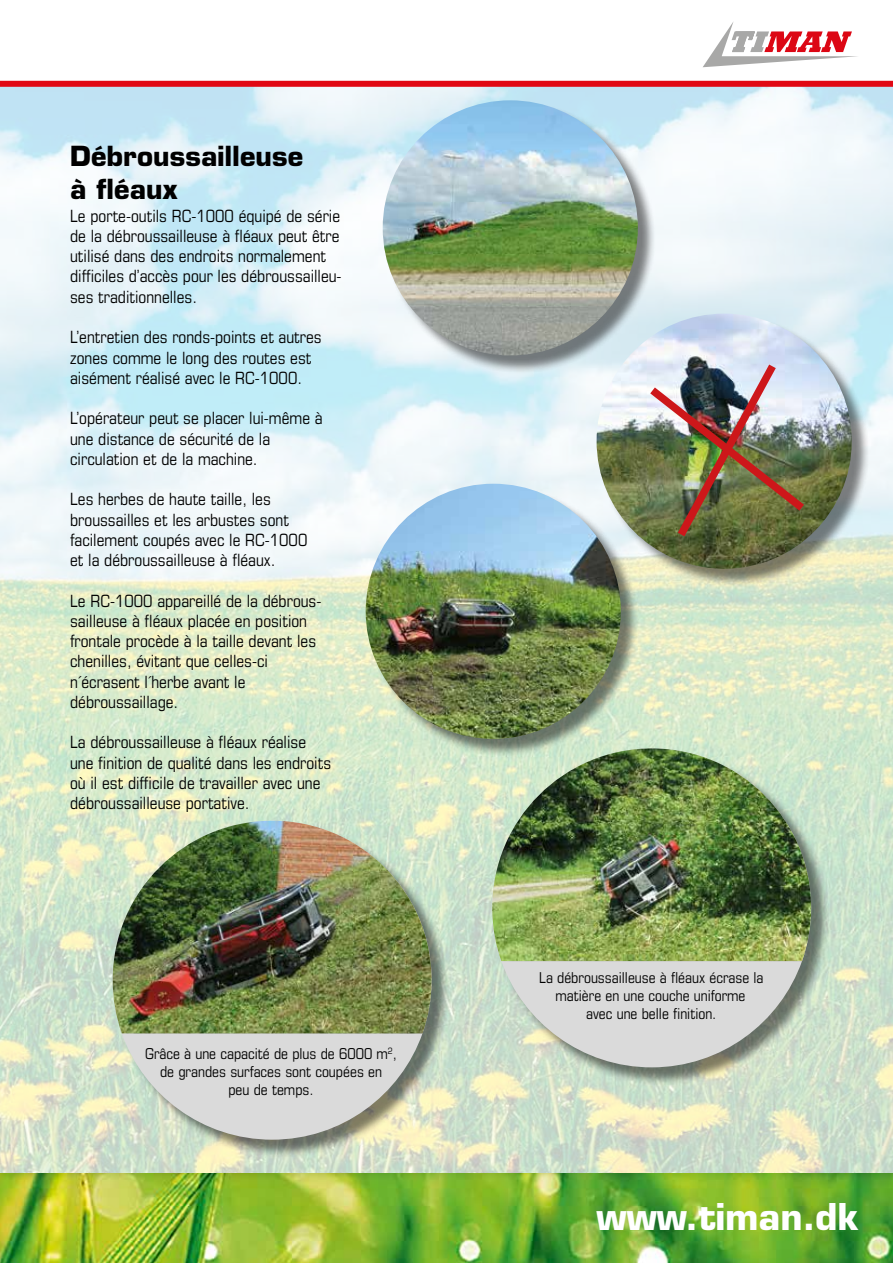
<style>
.page{position:relative;width:893px;height:1263px;background:#fff}
.page>*{position:absolute;margin:0;border:0;box-sizing:border-box;transform-origin:0 0}
.t1{font:700 36px "Eurostile";color:#fff}
.t2{font:700 27px/32.4px "Eurostile";color:#000}
.t3{font:condensed 16.8px/20.2px "Eurostile";color:#000}
.t4{font:condensed 15px/18px "Eurostile";color:#000;text-align:center}
</style>
<div class="page">
<img style="left:0;top:87px;width:893px;height:1087px">
<div style="left:0;top:81px;width:893px;height:6px;background:#e10814"></div>
<svg style="left:703px;top:22px;width:154px;height:45px"></svg>
<div style="left:368px;top:486px;width:272px;height:272px;background:#000;opacity:.5"></div>
<img style="left:366px;top:484px;width:255px;height:255px;border-radius:128px">
<div style="left:385px;top:103px;width:272px;height:271px;background:#000;opacity:.5"></div>
<img style="left:383px;top:100px;width:255px;height:255px;border-radius:128px">
<div style="left:599px;top:316px;width:271px;height:271px;background:#000;opacity:.5"></div>
<img style="left:597px;top:314px;width:255px;height:255px;border-radius:128px">
<img style="left:642px;top:356px;width:170px;height:189px">
<img style="left:0;top:1174px;width:893px;height:89px">
<div style="left:494px;top:751px;width:336px;height:335px;background:#000;opacity:.5"></div>
<svg style="left:501px;top:961px;width:301px;height:106px;background:#d0d3ce"></svg>
<img style="left:492px;top:748px;width:319px;height:213px">
<div style="left:115px;top:823px;width:335px;height:335px;background:#000;opacity:.5"></div>
<svg style="left:122px;top:1033px;width:300px;height:107px;background:#d2d4cd"></svg>
<img style="left:113px;top:821px;width:319px;height:212px">
<h2 class="t2" style="left:70px;top:140px;width:235px">Débroussailleuse à fléaux</h2>
<p class="t3" style="left:70px;top:205px;width:273px">Le porte-outils RC-1000 équipé de série de la débroussailleuse à fléaux peut être utilisé dans des endroits normalement difficiles d’accès pour les débroussailleu&shy;ses traditionnelles.</p>
<p class="t3" style="left:70px;top:327px;width:253px">L’entretien des ronds-points et autres zones comme le long des routes est aisément réalisé avec le RC-1000.</p>
<p class="t3" style="left:70px;top:408px;width:254px">L’opérateur peut se placer lui-même à une distance de sécurité de la circulation et de la machine.</p>
<p class="t3" style="left:70px;top:489px;width:239px">Les herbes de haute taille, les broussailles et les arbustes sont facilement coupés avec le RC-1000 et la débroussailleuse à fléaux.</p>
<p class="t3" style="left:70px;top:590px;width:253px">Le RC-1000 appareillé de la débrous&shy;sailleuse à fléaux placée en position frontale procède à la taille devant les chenilles, évitant que celles-ci n´écrasent l´herbe avant le débroussaillage.</p>
<p class="t3" style="left:70px;top:732px;width:262px">La débroussailleuse à fléaux réalise une finition de qualité dans les endroits où il est difficile de travailler avec une débroussailleuse portative.</p>
<p class="t4" style="left:145px;top:1044px;width:253px">Grâce à une capacité de plus de 6000 m<sup>2</sup>, de grandes surfaces sont coupées en<br>peu de temps.</p>
<p class="t4" style="left:539px;top:968px;width:226px">La débroussailleuse à fléaux écrase la matière en une couche uniforme<br>avec une belle finition.</p>
<h1 class="t1" style="left:597px;top:1194px;width:264px">www.timan.dk</h1>
</div>
